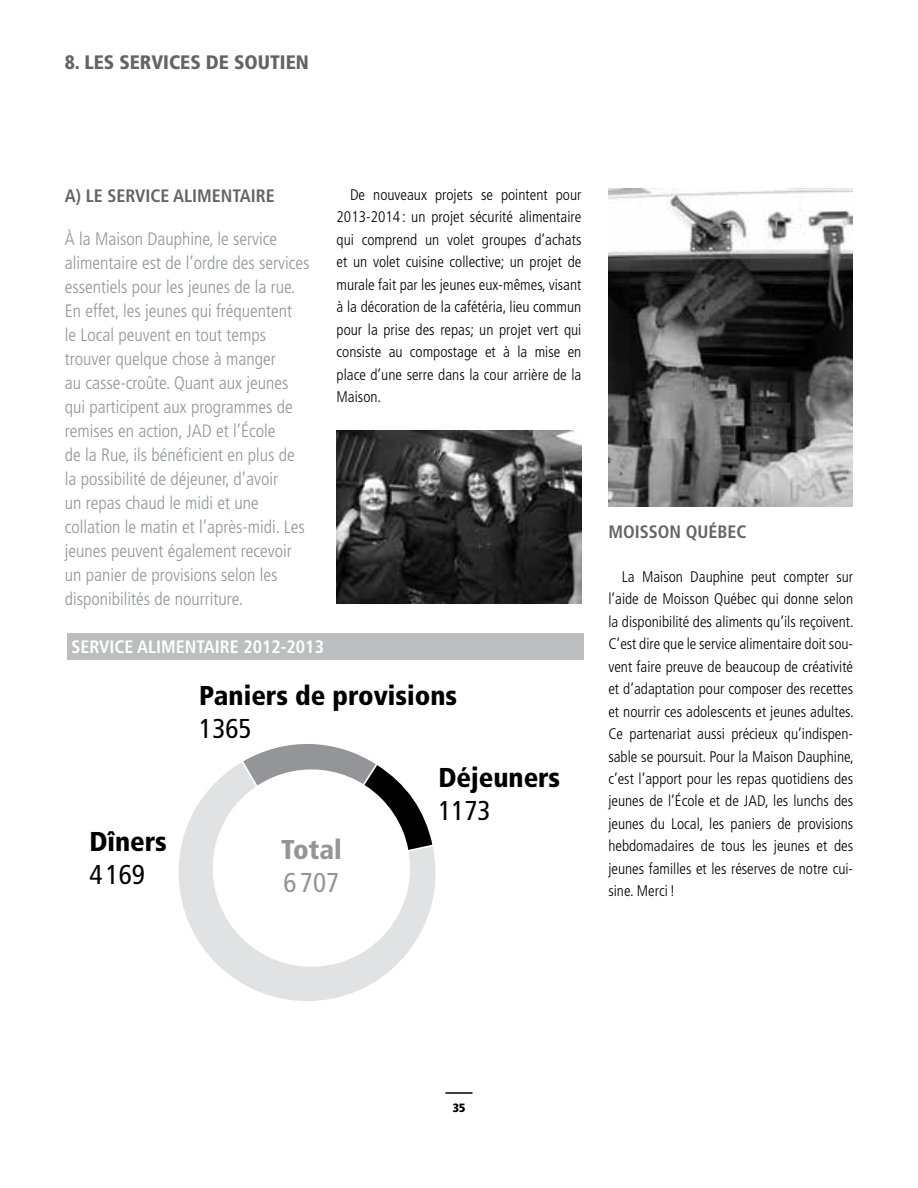
<style>
.page{position:relative;width:918px;height:1188px;background:#fff}
.page>*{position:absolute;margin:0;border:0;box-sizing:border-box;transform-origin:0 0}
.t1{font:900 condensed 27.3px "Frutiger";color:#000}
.t2{font:condensed 27.3px "Frutiger";color:#000}
.t3{font:900 condensed 27.3px "Frutiger";color:#939598}
.t4{font:condensed 27.3px "Frutiger";color:#939598}
.t5{font:900 condensed 19.5px "Frutiger";color:#636466}
.t6{font:300 condensed 18px/24px "Frutiger";color:#939598}
.t7{font:700 condensed 18px "Frutiger";color:#636466}
.t8{font:700 condensed 18px "Frutiger";color:#fff}
.t9{font:300 condensed 15.3px/22.5px "Frutiger";color:#000;text-align:justify}
.t10{font:900 condensed 12px "Frutiger";color:#000}
</style>
<div class="page">
<hr style="left:446px;top:1092px;width:26px;height:2px;background:#000">
<svg style="left:178px;top:798px;width:258px;height:203px"></svg>
<svg style="left:246px;top:744px;width:189px;height:131px"></svg>
<svg style="left:203px;top:760px;width:217px;height:216px"></svg>
<div style="left:67px;top:633px;width:517px;height:27px;background:#bcbebf"></div>
<img style="left:337px;top:431px;width:244px;height:172px">
<img style="left:608px;top:188px;width:244px;height:318px">
<p class="t5" style="left:65px;top:50px;width:246px">8. LES SERVICES DE SOUTIEN</p>
<p class="t7" style="left:65px;top:185px;width:80px">a) LE SERVICE</p>
<p class="t7" style="left:173px;top:185px;width:101px">ALIMENTAI RE</p>
<p class="t6" style="left:65px;top:227px;width:246px">À la Maison Dauphine, le service alimentaire est de l’ordre des services essentiels pour les jeunes de la rue.<br>En effet, les jeunes qui fréquentent<br>le Local peuvent en tout temps trouver quelque chose à manger<br>au casse-croûte. Quant aux jeunes qui participent aux programmes de remises en action, JAD et l’École<br>de la Rue, ils bénéficient en plus de la possibilité de déjeuner, d’avoir<br>un repas chaud le midi et une collation le matin et l’après-midi. Les jeunes peuvent également recevoir un panier de provisions selon les disponibilités de nourriture.</p>
<p class="t8" style="left:72px;top:636px;width:37px">SE RVICE</p>
<p class="t8" style="left:137px;top:636px;width:188px">ALIMENTAI RE 2012-2013</p>
<p class="t9" style="left:337px;top:183px;width:246px;text-indent:13px">De nouveaux projets se pointent pour 2013-2014 : un projet sécurité alimentaire qui comprend un volet groupes d’achats et un volet cuisine collective; un projet de murale fait par les jeunes eux-mêmes, visant à la décoration de la cafétéria, lieu commun pour la prise des repas; un projet vert qui consiste au compostage et à la mise en place d’une serre dans la cour arrière de la Maison.</p>
<h1 class="t1" style="left:89px;top:825px;width:79px">Dîners</h1>
<h1 class="t2" style="left:89px;top:858px;width:57px">4169</h1>
<h1 class="t1" style="left:199px;top:679px;width:259px">Paniers de provisions</h1>
<h1 class="t2" style="left:199px;top:712px;width:54px">1365</h1>
<h1 class="t1" style="left:438px;top:761px;width:123px">Déjeuners</h1>
<h1 class="t2" style="left:438px;top:795px;width:54px">1173</h1>
<h1 class="t3" style="left:281px;top:833px;width:62px">Total</h1>
<h1 class="t4" style="left:284px;top:866px;width:57px">6707</h1>
<p class="t7" style="left:608px;top:521px;width:25px">MOISSON</p>
<p class="t7" style="left:686px;top:521px;width:23px">QUÉBEC</p>
<p class="t9" style="left:608px;top:565px;width:247px;text-indent:13px">La Maison Dauphine peut compter sur l’aide de Moisson Québec qui donne selon la disponibilité des aliments qu’ils reçoivent.<br>C’est dire que le service alimentaire doit sou&shy;vent faire preuve de beaucoup de créativité et d’adaptation pour composer des recettes et nourrir ces adolescents et jeunes adultes.<br>Ce partenariat aussi précieux qu’indispen&shy;sable se poursuit. Pour la Maison Dauphine, c’est l’apport pour les repas quotidiens des jeunes de l’École et de JAD, les lunchs des jeunes du Local, les paniers de provisions hebdomadaires de tous les jeunes et des jeunes familles et les réserves de notre cui&shy;sine. Merci!</p>
<p class="t10" style="left:453px;top:1100px;width:14px">35</p>
</div>
